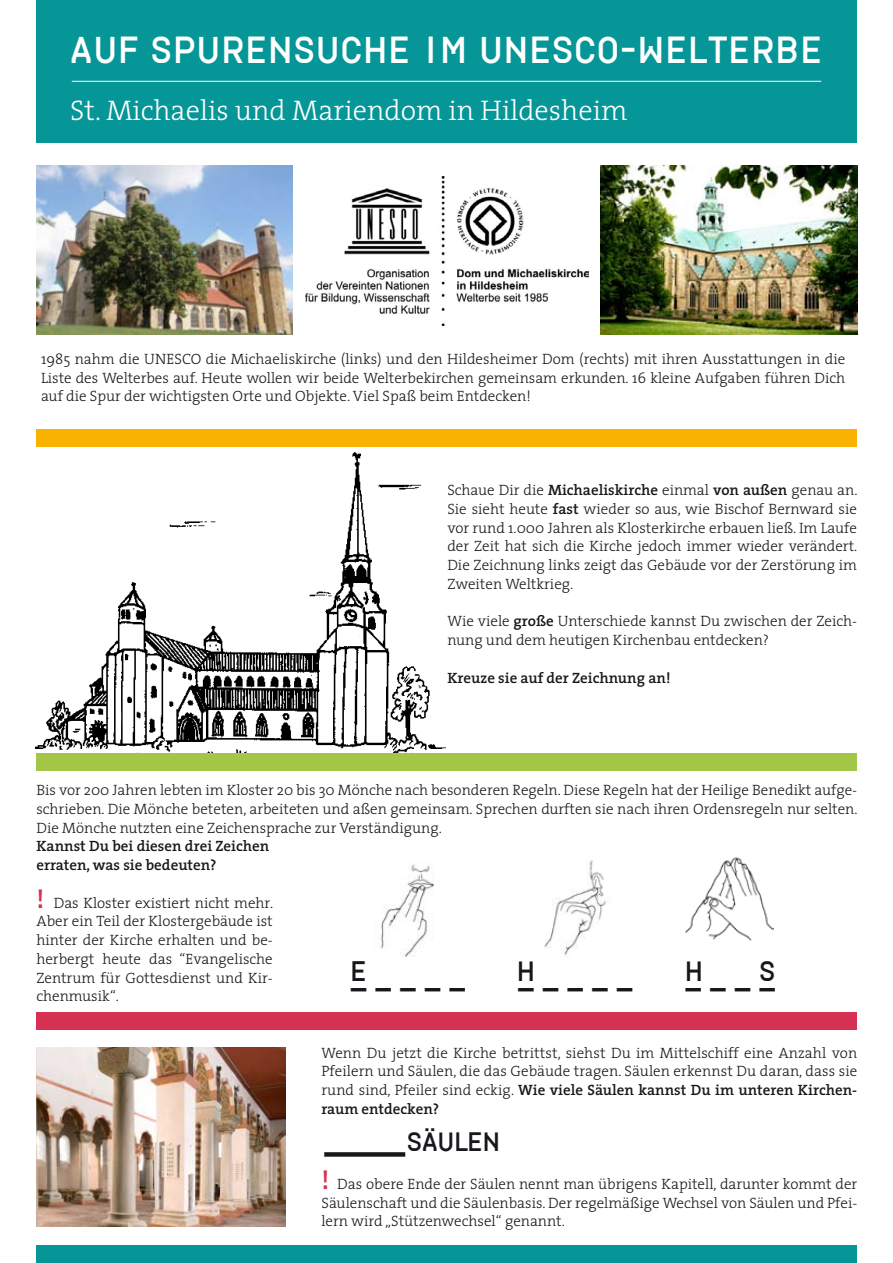
<style>
.page{position:relative;width:893px;height:1263px;background:#fff}
.page>*{position:absolute;margin:0;border:0;box-sizing:border-box;transform-origin:0 0}
.t1{font:500 36px "Uberform";letter-spacing:.035em;color:#fff}
.t2{font:500 31.35px "Uberform";color:#1a171c}
.t3{font:300 28.5px "The Serif";color:#fff}
.t4{font:500 27px "Uberform";color:#1a171c}
.t5{font:500 25.5px "Uberform";color:#1a171c}
.t6{font:300 15px/18.8px "The Serif";color:#1a171c;text-align:justify}
.t7{font:600 15px/18.8px "The Serif";color:#1a171c}
.s1{font-weight:600}
.s2{font-family:"Uberform";font-weight:500;font-size:25.5px;color:#d53152}
</style>
<div class="page">
<img style="left:36px;top:452px;width:409px;height:303px">
<div style="left:36px;top:0;width:821px;height:143px;background:#079698"></div>
<div style="left:36px;top:1245px;width:821px;height:18px;background:#079698"></div>
<img style="left:36px;top:165px;width:257px;height:169px">
<img style="left:600px;top:165px;width:257px;height:169px">
<div style="left:36px;top:429px;width:821px;height:18px;background:#f9b200"></div>
<div style="left:37px;top:753px;width:820px;height:18px;background:#a4c646"></div>
<img style="left:685px;top:857px;width:89px;height:84px">
<img style="left:380px;top:864px;width:55px;height:92px">
<img style="left:544px;top:860px;width:62px;height:95px">
<img style="left:36px;top:1048px;width:250px;height:178px">
<div style="left:324px;top:1152px;width:81px;height:5px;background:#1a171c"></div>
<div style="left:36px;top:1013px;width:821px;height:17px;background:#d53152"></div>
<hr style="left:72px;top:81px;width:749px;height:1px;background:#fff">
<img style="left:305px;top:176px;width:283px;height:149px">
<h1 class="t1" style="left:70px;top:26px;width:433px">AUF SPURENSUCHE IM UNE</h1>
<h1 class="t1" style="left:552px;top:26px;width:271px">SCO-WELTERBE</h1>
<h3 class="t3" style="left:70px;top:92px;width:559px">St. Michaelis und Mariendom in Hildesheim</h3>
<p class="t6" style="left:41px;top:349px;width:806px">1985 nahm die UNESCO die Michaeliskirche (links) und den Hildesheimer Dom (rechts) mit ihren Ausstattungen in die Liste des Welterbes auf. Heute wollen wir beide Welterbekirchen gemeinsam erkunden. 16 kleine Aufgaben führen Dich auf die Spur der wichtigsten Orte und Objekte. Viel Spaß beim Entdecken!</p>
<p class="t6" style="left:447px;top:481px;width:412px">Schaue Dir die <span class="s1">Michaeliskirche</span> einmal <span class="s1">von außen</span> genau an.<br>Sie sieht heute <span class="s1">fast</span> wieder so aus, wie Bischof Bernward sie vor rund 1.000 Jahren als Klosterkirche erbauen ließ. Im Laufe der Zeit hat sich die Kirche jedoch immer wieder verändert.<br>Die Zeichnung links zeigt das Gebäude vor der Zerstörung im Zweiten Weltkrieg.</p>
<p class="t6" style="left:447px;top:612px;width:411px">Wie viele <span class="s1">große</span> Unterschiede kannst Du zwischen der Zeich&shy;nung und dem heutigen Kirchenbau entdecken?</p>
<p class="t7" style="left:447px;top:668px;width:225px">Kreuze sie auf der Zeichnung an!</p>
<p class="t6" style="left:36px;top:781px;width:823px">Bis vor 200 Jahren lebten im Kloster 20 bis 30 Mönche nach besonderen Regeln. Diese Regeln hat der Heilige Benedikt aufge&shy;schrieben. Die Mönche beteten, arbeiteten und aßen gemeinsam. Sprechen durften sie nach ihren Ordensregeln nur selten.<br>Die Mönche nutzten eine Zeichensprache zur Verständigung.</p>
<p class="t7" style="left:36px;top:837px;width:234px">Kannst Du bei diesen drei Zeichen erraten, was sie bedeuten?</p>
<p class="t6" style="left:36px;top:893px;width:238px"><span class="s2">!</span> Das Kloster existiert nicht mehr.<br>Aber ein Teil der Klostergebäude ist hinter der Kirche erhalten und be&shy;herbergt heute das “Evangelische Zentrum für Gottesdienst und Kir&shy;chenmusik“.</p>
<h3 class="t4" style="left:350px;top:954px;width:14px">E</h3>
<h2 class="t2" style="left:349px;top:956px;width:119px">_____</h2>
<h3 class="t4" style="left:517px;top:954px;width:15px">H</h3>
<h2 class="t2" style="left:516px;top:956px;width:119px">_____</h2>
<h3 class="t4" style="left:685px;top:954px;width:15px">H</h3>
<h3 class="t4" style="left:759px;top:954px;width:17px">S</h3>
<h2 class="t2" style="left:684px;top:956px;width:94px">____</h2>
<p class="t6" style="left:321px;top:1043px;width:537px">Wenn Du jetzt die Kirche betrittst, siehst Du im Mittelschiff eine Anzahl von Pfeilern und Säulen, die das Gebäude tragen. Säulen erkennst Du daran, dass sie rund sind, Pfeiler sind eckig. <span class="s1">Wie viele Säulen kannst Du im unteren Kirchen&shy;raum entdecken?</span></p>
<h3 class="t5" style="left:407px;top:1125px;width:47px">SÄULEN</h3>
<p class="t6" style="left:321px;top:1174px;width:537px"><span class="s2">!</span> Das obere Ende der Säulen nennt man übrigens Kapitell, darunter kommt der Säulenschaft und die Säulenbasis. Der regelmäßige Wechsel von Säulen und Pfei&shy;lern wird „Stützenwechsel“ genannt.</p>
</div>
